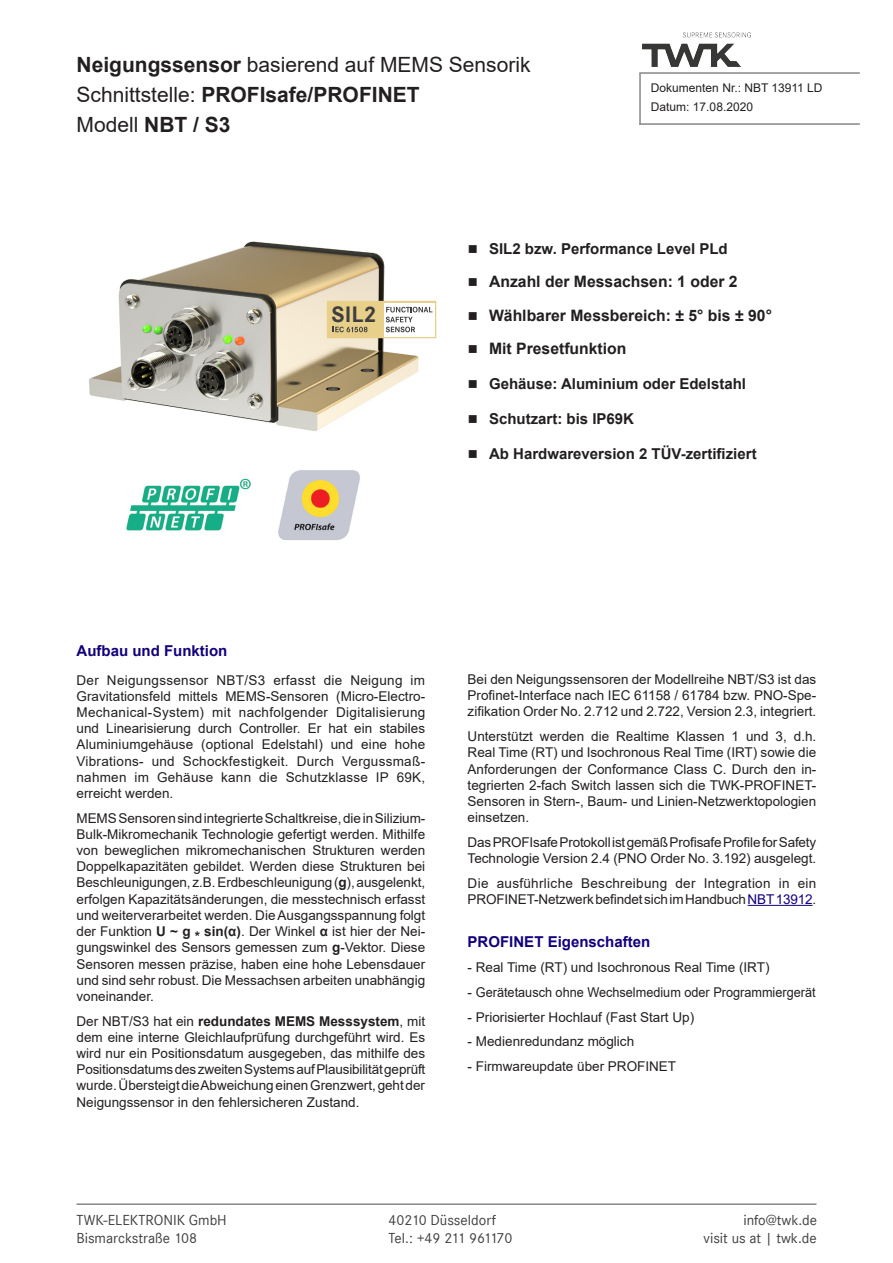
<style>
.page{position:relative;width:893px;height:1263px;background:#fff}
.page>*{position:absolute;margin:0;border:0;box-sizing:border-box;transform-origin:0 0}
.t1{font:700 23.25px "Corporate S";color:#3e3e3f}
.t2{font:21px/30px "Arial";color:#231f20}
.t3{font:700 15.75px "Arial";color:#231f20}
.t4{font:700 15px "Arial";color:#231f20}
.t5{font:15px "Corporate S";color:#3e3e3f}
.Überschrift-Textbloc{font:700 15px "Arial";color:#13017c}
.t6{font:15px "Corporate S";letter-spacing:-.06em;color:#3e3e3f}
.Absatzüberschriften{font:700 15px "Arial";color:#13017c}
.Blocksatz{font:13.5px/16.2px "Arial";color:#231f20;text-align:justify}
.Blocksatz-2{font:13.5px/16.2px "Arial";letter-spacing:.025em;color:#231f20}
.t7{font:12px "Arial";color:#231f20}
.s1{font-weight:700}
.s2{color:#13017c}
</style>
<div class="page">
<hr style="left:639px;top:73px;width:2px;height:52px;background:#878787">
<hr style="left:639px;top:72px;width:221px;height:2px;background:#878787">
<hr style="left:639px;top:123px;width:221px;height:2px;background:#878787">
<img style="left:642px;top:33px;width:108px;height:33px">
<hr style="left:77px;top:1203px;width:739px;height:2px;background:#878787">
<img style="left:126px;top:478px;width:125px;height:53px">
<img style="left:278px;top:470px;width:82px;height:70px">
<hr style="left:748px;top:905px;width:65px;height:1px;background:#13017c">
<img style="left:89px;top:241px;width:348px;height:190px">
<svg style="left:327px;top:301px;width:109px;height:37px"></svg>
<h2 class="t2" style="left:77px;top:49px;width:455px"><span class="s1">Neigungssensor</span> basierend auf MEMS Sensorik<br>Schnittstelle: <span class="s1">PROFIsafe/PROFINET<br></span>Modell <span class="s1">NBT / S3</span></h2>
<p class="t7" style="left:651px;top:80px;width:173px">Dokumenten Nr.: NBT 13911 LD</p>
<p class="t7" style="left:651px;top:98px;width:104px">Datum: 17.08.2020</p>
<p class="t1" style="left:332px;top:301px;width:47px">SIL2</p>
<p class="t4" style="left:468px;top:238px;width:261px">■ SIL2 bzw. Performance Level PLd</p>
<p class="t3" style="left:468px;top:271px;width:271px">■ Anzahl der Messachsen: 1 oder 2</p>
<p class="t3" style="left:468px;top:304px;width:306px">■ Wählbarer Messbereich: ± 5° bis ± 90°</p>
<p class="t3" style="left:468px;top:338px;width:160px">■ Mit Presetfunktion</p>
<p class="t4" style="left:468px;top:373px;width:280px">■ Gehäuse: Aluminium oder Edelstahl</p>
<p class="t4" style="left:468px;top:408px;width:168px">■ Schutzart: bis IP69K</p>
<p class="t4" style="left:468px;top:443px;width:290px">■ Ab Hardwareversion 2 TÜV-zertifiziert</p>
<p class="Absatzüberschriften" style="left:77px;top:640px;width:152px">Aufbau und Funktion</p>
<p class="Blocksatz" style="left:77px;top:672px;width:350px">Der Neigungssensor NBT/S3 erfasst die Neigung im Gravitationsfeld mittels MEMS-Sensoren (Micro-Electro-Mechanical-System) mit nachfolgender Digitalisierung und Linearisierung durch Controller. Er hat ein stabiles Aluminiumgehäuse (optional Edelstahl) und eine hohe Vibrations- und Schockfestigkeit. Durch Vergussmaß&shy;nahmen im Gehäuse kann die Schutzklasse IP 69K, erreicht werden.</p>
<p class="Blocksatz" style="left:77px;top:810px;width:350px">MEMS Sensoren sind integrierte Schaltkreise, die in Silizium-Bulk-Mikromechanik Technologie gefertigt werden. Mithilfe von beweglichen mikromechanischen Strukturen werden Doppelkapazitäten gebildet. Werden diese Strukturen bei Beschleunigungen, z.B. Erdbeschleunigung (<span class="s1">g</span>), ausgelenkt, erfolgen Kapazitätsänderungen, die messtechnisch erfasst und weiterverarbeitet werden. Die Ausgangsspannung folgt der Funktion <span class="s1">U ~ g * sin(α)</span>. Der Winkel <span class="s1">α</span> ist hier der Nei&shy;gungswinkel des Sensors gemessen zum <span class="s1">g</span>-Vektor. Diese Sensoren messen präzise, haben eine hohe Lebensdauer und sind sehr robust. Die Messachsen arbeiten unabhängig voneinander.</p>
<p class="Blocksatz" style="left:77px;top:1013px;width:350px">Der NBT/S3 hat ein <span class="s1">redundates MEMS Messsystem</span>, mit dem eine interne Gleichlaufprüfung durchgeführt wird. Es wird nur ein Positionsdatum ausgegeben, das mithilfe des Positionsdatums des zweiten Systems auf Plausibilität geprüft wurde. Übersteigt die Abweichung einen Grenzwert, geht der Neigungssensor in den fehlersicheren Zustand.</p>
<p class="Blocksatz" style="left:468px;top:671px;width:350px">Bei den Neigungssensoren der Modellreihe NBT/S3 ist das Profinet-Interface nach IEC 61158 / 61784 bzw. PNO-Spe&shy;zifikation Order No. 2.712 und 2.722, Version 2.3, integriert.</p>
<p class="Blocksatz" style="left:468px;top:728px;width:350px">Unterstützt werden die Realtime Klassen 1 und 3, d.h.<br>Real Time (RT) und Isochronous Real Time (IRT) sowie die Anforderungen der Conformance Class C. Durch den in&shy;tegrierten 2-fach Switch lassen sich die TWK-PROFINET-Sensoren in Stern-, Baum- und Linien-Netzwerktopologien einsetzen.</p>
<p class="Blocksatz" style="left:468px;top:834px;width:350px">Das PROFIsafe Protokoll ist gemäß Profisafe Profile for Safety<br>Technologie Version 2.4 (PNO Order No. 3.192) ausgelegt.</p>
<p class="Blocksatz-2" style="left:468px;top:875px;width:350px">Die ausführliche Beschreibung der Integration in ein<br>PROFINET-Netzwerk befindet sich im Handbuch <span class="s2">NBT 13912</span>.</p>
<p class="Überschrift-Textbloc" style="left:468px;top:931px;width:184px">PROFINET Eigenschaften</p>
<p class="Blocksatz" style="left:468px;top:959px;width:303px">- Real Time (RT) und Isochronous Real Time (IRT)</p>
<p class="Blocksatz" style="left:468px;top:984px;width:349px">- Gerätetausch ohne Wechselmedium oder Programmiergerät</p>
<p class="Blocksatz" style="left:468px;top:1009px;width:228px">- Priorisierter Hochlauf (Fast Start Up)</p>
<p class="Blocksatz" style="left:468px;top:1033px;width:168px">- Medienredundanz möglich</p>
<p class="Blocksatz" style="left:468px;top:1058px;width:210px">- Firmwareupdate über PROFINET</p>
<p class="t5" style="left:77px;top:1211px;width:152px">TWK-ELEKTRONIK GmbH</p>
<p class="t5" style="left:389px;top:1211px;width:109px">40210 Düsseldorf</p>
<p class="t5" style="left:743px;top:1211px;width:75px">info@twk.de</p>
<p class="t5" style="left:77px;top:1229px;width:122px">Bismarckstraße 108</p>
<p class="t6" style="left:389px;top:1229px;width:126px">Tel.: +49 211 961170</p>
<p class="t5" style="left:704px;top:1229px;width:115px">visit us at | twk.de</p>
</div>
